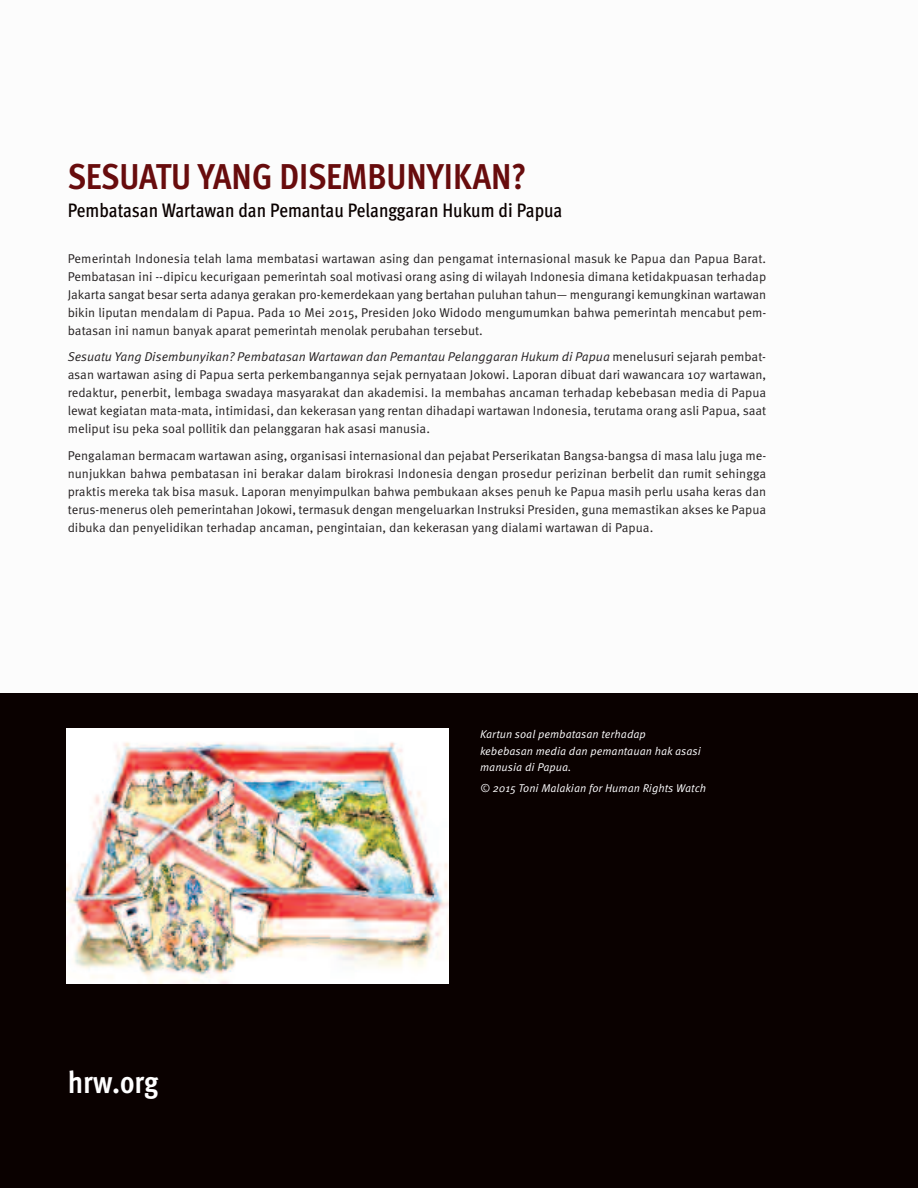
<style>
.page{position:relative;width:918px;height:1188px;background:#0a0100}
.page>*{position:absolute;margin:0;border:0;box-sizing:border-box;transform-origin:0 0}
.t1{font:700 condensed 36px "Meta Pro";letter-spacing:-.005em;color:#680c0d}
.t2{font:700 condensed 31.2px "Meta Pro";color:#fff}
.t3{font:500 condensed 19.5px "Meta Pro";letter-spacing:-.005em;color:#0a0100}
.t4{font:12.75px/18px "Meta Pro Norm";color:#231f20;text-align:justify}
.t5{font:12.75px "Meta Pro Norm Ita";color:#231f20}
.t6{font:11.25px/16.5px "Meta Pro Norm Ita";color:#fff}
.s1{font-family:"Meta Pro Norm"}
</style>
<div class="page">
<div style="left:0;top:0;width:918px;height:693px;background:#fcfcfc"></div>
<img style="left:66px;top:729px;width:383px;height:254px">
<h1 class="t1" style="left:68px;top:163px;width:460px">SESUATU YANG DISEMBUNYIKAN?</h1>
<h3 class="t3" style="left:68px;top:203px;width:496px">Pembatasan Wartawan dan Pemantau Pelanggaran Hukum di Papua</h3>
<p class="t4" style="left:68px;top:250px;width:700px">Pemerintah Indonesia telah lama membatasi wartawan asing dan pengamat internasional masuk ke Papua dan Papua Barat.<br>Pembatasan ini --dipicu kecurigaan pemerintah soal motivasi orang asing di wilayah Indonesia dimana ketidakpuasan terhadap Jakarta sangat besar serta adanya gerakan pro-kemerdekaan yang bertahan puluhan tahun— mengurangi kemungkinan wartawan bikin liputan mendalam di Papua. Pada 10 Mei 2015, Presiden Joko Widodo mengumumkan bahwa pemerintah mencabut pem&shy;batasan ini namun banyak aparat pemerintah menolak perubahan tersebut.</p>
<p class="t5" style="left:68px;top:352px;width:700px">Sesuatu Yang Disembunyikan? Pembatasan Wartawan dan Pemantau Pelanggaran Hukum di Papua <span class="s1">menelusuri sejarah pembat-</span></p>
<p class="t4" style="left:68px;top:367px;width:700px">asan wartawan asing di Papua serta perkembangannya sejak pernyataan Jokowi. Laporan dibuat dari wawancara 107 wartawan, redaktur, penerbit, lembaga swadaya masyarakat dan akademisi. Ia membahas ancaman terhadap kebebasan media di Papua lewat kegiatan mata-mata, intimidasi, dan kekerasan yang rentan dihadapi wartawan Indonesia, terutama orang asli Papua, saat meliput isu peka soal pollitik dan pelanggaran hak asasi manusia.</p>
<p class="t4" style="left:68px;top:447px;width:700px">Pengalaman bermacam wartawan asing, organisasi internasional dan pejabat Perserikatan Bangsa-bangsa di masa lalu juga me&shy;nunjukkan bahwa pembatasan ini berakar dalam birokrasi Indonesia dengan prosedur perizinan berbelit dan rumit sehingga praktis mereka tak bisa masuk. Laporan menyimpulkan bahwa pembukaan akses penuh ke Papua masih perlu usaha keras dan terus-menerus oleh pemerintahan Jokowi, termasuk dengan mengeluarkan Instruksi Presiden, guna memastikan akses ke Papua dibuka dan penyelidikan terhadap ancaman, pengintaian, dan kekerasan yang dialami wartawan di Papua.</p>
<h2 class="t2" style="left:68px;top:1070px;width:92px">hrw.org</h2>
<p class="t6" style="left:480px;top:727px;width:222px">Kartun soal pembatasan terhadap kebebasan media dan pemantauan hak asasi manusia di Papua.</p>
<p class="t6" style="left:480px;top:781px;width:228px">© 2015 Toni Malakian for Human Rights Watch</p>
</div>
